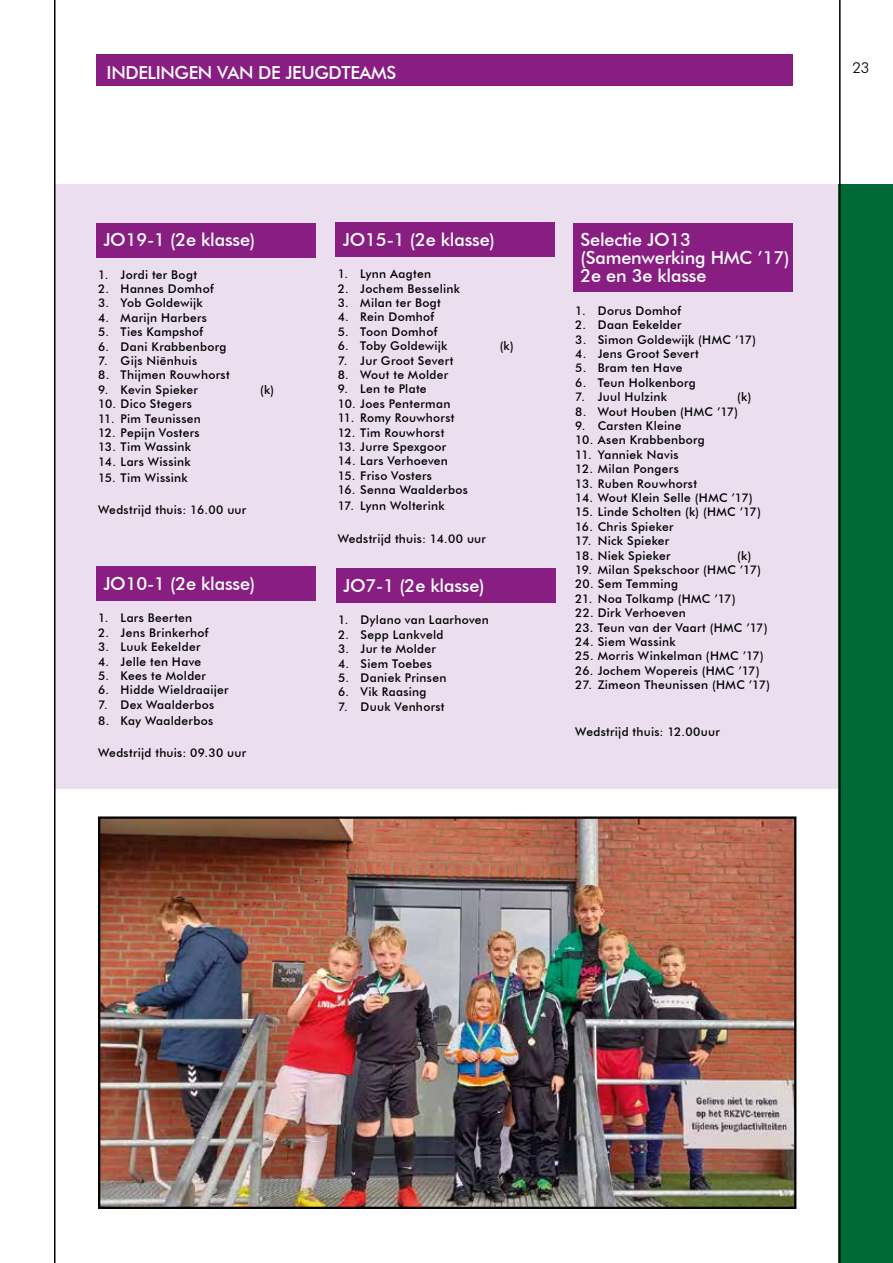
<style>
.page{position:relative;width:893px;height:1263px;background:#fff}
.page>*{position:absolute;margin:0;border:0;box-sizing:border-box;transform-origin:0 0}
.t1{font:500 18px/18px "Futura BT";letter-spacing:-.01em;color:#fff}
.t2{font:300 15px "Futura BT";color:#000}
.t3{font:500 12px "Futura BT";letter-spacing:.025em;color:#000}
</style>
<div class="page">
<img style="left:101px;top:819px;width:692px;height:387px">
<div style="left:98px;top:816px;width:698px;height:393px;border:2px solid #000"></div>
<div style="left:54px;top:185px;width:785px;height:604px;background:#ebdfef"></div>
<div style="left:96px;top:223px;width:220px;height:34px;background:#891e82"></div>
<div style="left:97px;top:54px;width:696px;height:32px;background:#891e82"></div>
<div style="left:335px;top:223px;width:220px;height:34px;background:#891e82"></div>
<div style="left:573px;top:223px;width:220px;height:68px;background:#891e82"></div>
<div style="left:96px;top:567px;width:220px;height:34px;background:#891e82"></div>
<div style="left:336px;top:569px;width:220px;height:34px;background:#891e82"></div>
<div style="left:839px;top:185px;width:54px;height:1078px;background:#006935"></div>
<hr style="left:839px;top:0;width:2px;height:1263px;background:#000">
<hr style="left:54px;top:0;width:2px;height:1263px;background:#000">
<h1 class="t1" style="left:107px;top:63px;width:291px">INDELINGEN VAN DE JEUGDTEAMS</h1>
<h1 class="t1" style="left:103px;top:231px;width:154px">JO19-1 (2e klasse)</h1>
<p class="t3" style="left:98px;top:267px;width:100px">1. Jordi ter Bogt</p>
<p class="t3" style="left:98px;top:281px;width:117px">2. Hannes Domhof</p>
<p class="t3" style="left:98px;top:296px;width:106px">3. Yob Goldewijk</p>
<p class="t3" style="left:98px;top:310px;width:110px">4. Marijn Harbers</p>
<p class="t3" style="left:98px;top:325px;width:107px">5. Ties Kampshof</p>
<p class="t3" style="left:98px;top:339px;width:130px">6. Dani Krabbenborg</p>
<p class="t3" style="left:98px;top:353px;width:101px">7. Gijs Niënhuis</p>
<p class="t3" style="left:98px;top:368px;width:133px">8. Thijmen Rouwhorst</p>
<p class="t3" style="left:98px;top:382px;width:101px">9. Kevin Spieker</p>
<p class="t3" style="left:260px;top:382px;width:16px">(k)</p>
<p class="t3" style="left:98px;top:397px;width:95px">10. Dico Stegers</p>
<p class="t3" style="left:98px;top:411px;width:104px">11. Pim Teunissen</p>
<p class="t3" style="left:98px;top:425px;width:103px">12. Pepijn Vosters</p>
<p class="t3" style="left:98px;top:440px;width:94px">13. Tim Wassink</p>
<p class="t3" style="left:98px;top:454px;width:94px">14. Lars Wissink</p>
<p class="t3" style="left:98px;top:470px;width:91px">15. Tim Wissink</p>
<p class="t3" style="left:98px;top:503px;width:150px">Wedstrijd thuis: 16.00 uur</p>
<h1 class="t1" style="left:103px;top:574px;width:154px">JO10-1 (2e klasse)</h1>
<p class="t3" style="left:98px;top:611px;width:96px">1. Lars Beerten</p>
<p class="t3" style="left:98px;top:625px;width:112px">2. Jens Brinkerhof</p>
<p class="t3" style="left:98px;top:639px;width:104px">3. Luuk Eekelder</p>
<p class="t3" style="left:98px;top:654px;width:105px">4. Jelle ten Have</p>
<p class="t3" style="left:98px;top:668px;width:109px">5. Kees te Molder</p>
<p class="t3" style="left:98px;top:683px;width:132px">6. Hidde Wieldraaijer</p>
<p class="t3" style="left:98px;top:697px;width:118px">7. Dex Waalderbos</p>
<p class="t3" style="left:98px;top:713px;width:117px">8. Kay Waalderbos</p>
<p class="t3" style="left:98px;top:746px;width:150px">Wedstrijd thuis: 09.30 uur</p>
<h1 class="t1" style="left:343px;top:230px;width:154px">JO15-1 (2e klasse)</h1>
<p class="t3" style="left:338px;top:267px;width:95px">1. Lynn Aagten</p>
<p class="t3" style="left:338px;top:281px;width:124px">2. Jochem Besselink</p>
<p class="t3" style="left:338px;top:295px;width:105px">3. Milan ter Bogt</p>
<p class="t3" style="left:338px;top:310px;width:98px">4. Rein Domhof</p>
<p class="t3" style="left:338px;top:324px;width:101px">5. Toon Domhof</p>
<p class="t3" style="left:338px;top:339px;width:111px">6. Toby Goldewijk</p>
<p class="t3" style="left:500px;top:339px;width:16px">(k)</p>
<p class="t3" style="left:338px;top:353px;width:117px">7. Jur Groot Severt</p>
<p class="t3" style="left:338px;top:367px;width:112px">8. Wout te Molder</p>
<p class="t3" style="left:338px;top:382px;width:90px">9. Len te Plate</p>
<p class="t3" style="left:338px;top:396px;width:114px">10. Joes Penterman</p>
<p class="t3" style="left:338px;top:411px;width:118px">11. Romy Rouwhorst</p>
<p class="t3" style="left:338px;top:425px;width:108px">12. Tim Rouwhorst</p>
<p class="t3" style="left:338px;top:439px;width:110px">13. Jurre Spexgoor</p>
<p class="t3" style="left:338px;top:454px;width:112px">14. Lars Verhoeven</p>
<p class="t3" style="left:338px;top:468px;width:96px">15. Friso Vosters</p>
<p class="t3" style="left:338px;top:483px;width:132px">16. Senna Waalderbos</p>
<p class="t3" style="left:338px;top:499px;width:108px">17. Lynn Wolterink</p>
<p class="t3" style="left:338px;top:531px;width:150px">Wedstrijd thuis: 14.00 uur</p>
<h1 class="t1" style="left:343px;top:576px;width:143px">JO7-1 (2e klasse)</h1>
<p class="t3" style="left:338px;top:613px;width:152px">1. Dylano van Laarhoven</p>
<p class="t3" style="left:338px;top:627px;width:107px">2. Sepp Lankveld</p>
<p class="t3" style="left:338px;top:642px;width:99px">3. Jur te Molder</p>
<p class="t3" style="left:338px;top:656px;width:95px">4. Siem Toebes</p>
<p class="t3" style="left:338px;top:670px;width:110px">5. Daniek Prinsen</p>
<p class="t3" style="left:338px;top:685px;width:90px">6. Vik Raasing</p>
<p class="t3" style="left:338px;top:699px;width:108px">7. Duuk Venhorst</p>
<h1 class="t1" style="left:580px;top:231px;width:210px">Selectie JO13 (Samenwerking HMC ’17)<br>2e en 3e klasse</h1>
<p class="t3" style="left:575px;top:303px;width:107px">1. Dorus Domhof</p>
<p class="t3" style="left:575px;top:318px;width:108px">2. Daan Eekelder</p>
<p class="t3" style="left:575px;top:332px;width:182px">3. Simon Goldewijk (HMC ’17)</p>
<p class="t3" style="left:575px;top:346px;width:125px">4. Jens Groot Severt</p>
<p class="t3" style="left:575px;top:361px;width:109px">5. Bram ten Have</p>
<p class="t3" style="left:575px;top:375px;width:122px">6. Teun Holkenborg</p>
<p class="t3" style="left:575px;top:390px;width:93px">7. Juul Hulzink</p>
<p class="t3" style="left:737px;top:390px;width:16px">(k)</p>
<p class="t3" style="left:575px;top:404px;width:165px">8. Wout Houben (HMC ’17)</p>
<p class="t3" style="left:575px;top:418px;width:108px">9. Carsten Kleine</p>
<p class="t3" style="left:575px;top:433px;width:131px">10. Asen Krabbenborg</p>
<p class="t3" style="left:575px;top:447px;width:105px">11. Yanniek Navis</p>
<p class="t3" style="left:575px;top:462px;width:105px">12. Milan Pongers</p>
<p class="t3" style="left:575px;top:476px;width:123px">13. Ruben Rouwhorst</p>
<p class="t3" style="left:575px;top:490px;width:179px">14. Wout Klein Selle (HMC ’17)</p>
<p class="t3" style="left:575px;top:505px;width:187px">15. Linde Scholten (k) (HMC ’17)</p>
<p class="t3" style="left:575px;top:519px;width:100px">16. Chris Spieker</p>
<p class="t3" style="left:575px;top:534px;width:96px">17. Nick Spieker</p>
<p class="t3" style="left:575px;top:548px;width:97px">18. Niek Spieker</p>
<p class="t3" style="left:737px;top:548px;width:16px">(k)</p>
<p class="t3" style="left:575px;top:562px;width:187px">19. Milan Spekschoor (HMC ’17)</p>
<p class="t3" style="left:575px;top:577px;width:104px">20. Sem Temming</p>
<p class="t3" style="left:575px;top:591px;width:162px">21. Noa Tolkamp (HMC ’17)</p>
<p class="t3" style="left:575px;top:606px;width:112px">22. Dirk Verhoeven</p>
<p class="t3" style="left:575px;top:620px;width:194px">23. Teun van der Vaart (HMC ’17)</p>
<p class="t3" style="left:575px;top:634px;width:102px">24. Siem Wassink</p>
<p class="t3" style="left:575px;top:649px;width:190px">25. Morris Winkelman (HMC ’17)</p>
<p class="t3" style="left:575px;top:663px;width:186px">26. Jochem Wopereis (HMC ’17)</p>
<p class="t3" style="left:575px;top:678px;width:196px">27. Zimeon Theunissen (HMC ’17)</p>
<p class="t3" style="left:575px;top:724px;width:146px">Wedstrijd thuis: 12.00uur</p>
<p class="t2" style="left:852px;top:58px;width:19px">23</p>
</div>
